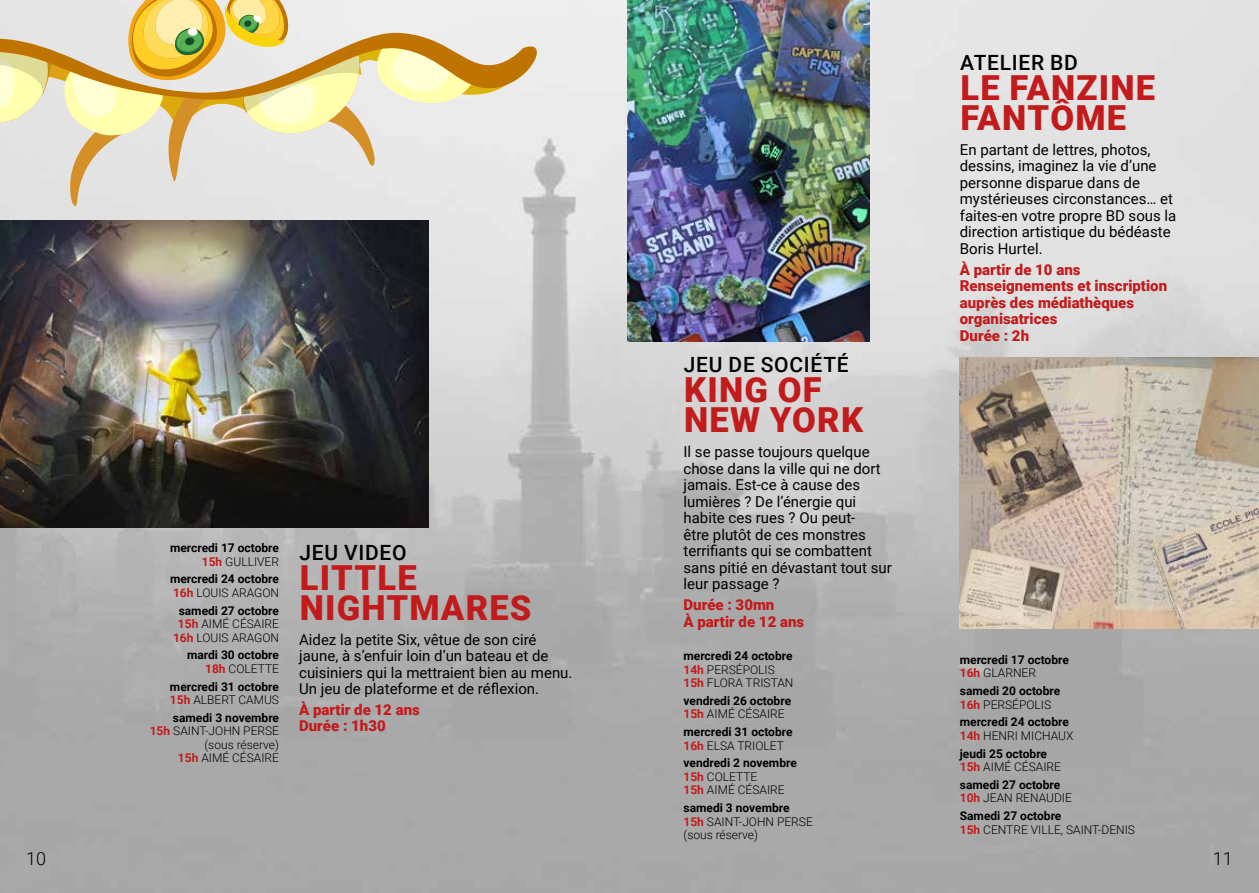
<style>
.page{position:relative;width:1259px;height:893px;background:#fff}
.page>*{position:absolute;margin:0;border:0;box-sizing:border-box;transform-origin:0 0}
.t1{font:900 34.5px/30px "Roboto";letter-spacing:.035em;color:#c21b1c}
.t2{font:500 21px "Roboto";letter-spacing:.035em;color:#000}
.t3{font:300 18px "Roboto";color:#000}
.t4{font:15px/16.5px "Roboto";color:#000}
.t5{font:900 15px/16.5px "Roboto";color:#c21b1c}
.t6{font:700 12px/13.5px "Roboto";color:#000}
.t7{font:300 12px/13.5px "Roboto";color:#000}
.s1{color:#c21b1c}
.s2{font-weight:300}
.s3{font-weight:700}
.s4{font-weight:700;color:#c21b1c}
</style>
<div class="page">
<img style="left:0;top:0;width:1259px;height:893px">
<img style="left:0;top:221px;width:428px;height:306px">
<img style="left:627px;top:0;width:242px;height:342px">
<img style="left:960px;top:358px;width:299px;height:271px">
<svg style="left:472px;top:29px;width:79px;height:97px;background:#e2d2b8"></svg>
<svg style="left:0;top:0;width:472px;height:211px;background:#e6dcbb"></svg>
<p class="t6" style="left:170px;top:541px;width:111px;text-align:right">mercredi 17 octobre<br><span class="s1">15h</span> <span class="s2">GULLIVER</span></p>
<p class="t6" style="left:170px;top:572px;width:111px">mercredi 24 octobre<br><span class="s1">16h</span> <span class="s2">LOUIS ARAGON</span></p>
<p class="t7" style="left:173px;top:603px;width:108px;text-align:center"><span class="s3">samedi 27 octobre<br></span><span class="s4">15h</span> AIMÉ CÉSAIRE<br><span class="s4">16h</span> LOUIS ARAGON</p>
<p class="t6" style="left:187px;top:648px;width:93px;text-align:right">mardi 30 octobre<br><span class="s1">18h</span> <span class="s2">COLETTE</span></p>
<p class="t6" style="left:170px;top:679px;width:111px">mercredi 31 octobre<br><span class="s1">15h</span> <span class="s2">ALBERT CAMUS</span></p>
<p class="t7" style="left:150px;top:710px;width:131px;text-align:right"><span class="s3">samedi 3 novembre<br></span><span class="s4">15h</span> SAINT-JOHN PERSE (sous réserve)<br><span class="s4">15h</span> AIMÉ CÉSAIRE</p>
<h2 class="t2" style="left:299px;top:537px;width:109px">JEU VIDEO</h2>
<h1 class="t1" style="left:300px;top:561px;width:233px">LITTLE<br>NIGHTMARES</h1>
<p class="t4" style="left:299px;top:631px;width:275px">Aidez la petite Six, vêtue de son ciré jaune, à s’enfuir loin d’un bateau et de cuisiniers qui la mettraient bien au menu.<br>Un jeu de plateforme et de réflexion.</p>
<p class="t5" style="left:299px;top:701px;width:122px">À partir de 12 ans<br>Durée : 1h30</p>
<h2 class="t2" style="left:684px;top:350px;width:166px">JEU DE SOCIÉTÉ</h2>
<h1 class="t1" style="left:684px;top:374px;width:180px">KING OF<br>NEW YORK</h1>
<p class="t4" style="left:683px;top:443px;width:210px">Il se passe toujours quelque chose dans la ville qui ne dort jamais. Est-ce à cause des lumières ? De l’énergie qui habite ces rues ? Ou peut-<br>être plutôt de ces monstres terrifiants qui se combattent sans pitié en dévastant tout sur leur passage ?</p>
<p class="t5" style="left:683px;top:596px;width:122px">Durée : 30mn<br>À partir de 12 ans</p>
<p class="t7" style="left:683px;top:649px;width:111px"><span class="s3">mercredi 24 octobre<br></span><span class="s4">14h</span> PERSÉPOLIS<br><span class="s4">15h</span> FLORA TRISTAN</p>
<p class="t6" style="left:683px;top:693px;width:109px">vendredi 26 octobre<br><span class="s1">15h</span> <span class="s2">AIMÉ CÉSAIRE</span></p>
<p class="t6" style="left:683px;top:725px;width:111px">mercredi 31 octobre<br><span class="s1">16h</span> <span class="s2">ELSA TRIOLET</span></p>
<p class="t7" style="left:683px;top:756px;width:115px"><span class="s3">vendredi 2 novembre<br></span><span class="s4">15h</span> COLETTE<br><span class="s4">15h</span> AIMÉ CÉSAIRE</p>
<p class="t7" style="left:683px;top:801px;width:131px"><span class="s3">samedi 3 novembre<br></span><span class="s4">15h</span> SAINT-JOHN PERSE (sous réserve)</p>
<h2 class="t2" style="left:960px;top:48px;width:119px">ATELIER BD</h2>
<h1 class="t1" style="left:960px;top:71px;width:196px">LE FANZINE<br>FANTÔME</h1>
<p class="t4" style="left:960px;top:141px;width:218px">En partant de lettres, photos, dessins, imaginez la vie d’une personne disparue dans de mystérieuses circonstances… et faites-en votre propre BD sous la direction artistique du bédéaste<br>Boris Hurtel.</p>
<p class="t5" style="left:960px;top:260px;width:209px">À partir de 10 ans<br>Renseignements et inscription auprès des médiathèques organisatrices<br>Durée : 2h</p>
<p class="t6" style="left:960px;top:652px;width:111px">mercredi 17 octobre<br><span class="s1">16h</span> <span class="s2">GLARNER</span></p>
<p class="t6" style="left:960px;top:684px;width:102px">samedi 20 octobre<br><span class="s1">16h</span> <span class="s2">PERSÉPOLIS</span></p>
<p class="t6" style="left:960px;top:715px;width:115px">mercredi 24 octobre<br><span class="s1">14h</span> <span class="s2">HENRI MICHAUX</span></p>
<p class="t6" style="left:960px;top:746px;width:103px">jeudi 25 octobre<br><span class="s1">15h</span> <span class="s2">AIMÉ CÉSAIRE</span></p>
<p class="t6" style="left:960px;top:777px;width:114px">samedi 27 octobre<br><span class="s1">10h</span> <span class="s2">JEAN RENAUDIE</span></p>
<p class="t7" style="left:960px;top:809px;width:177px"><span class="s3">Samedi 27 octobre<br></span><span class="s4">15h</span> CENTRE VILLE, SAINT-DENIS</p>
<p class="t3" style="left:26px;top:846px;width:21px">10</p>
<p class="t3" style="left:1212px;top:846px;width:21px">11</p>
</div>
